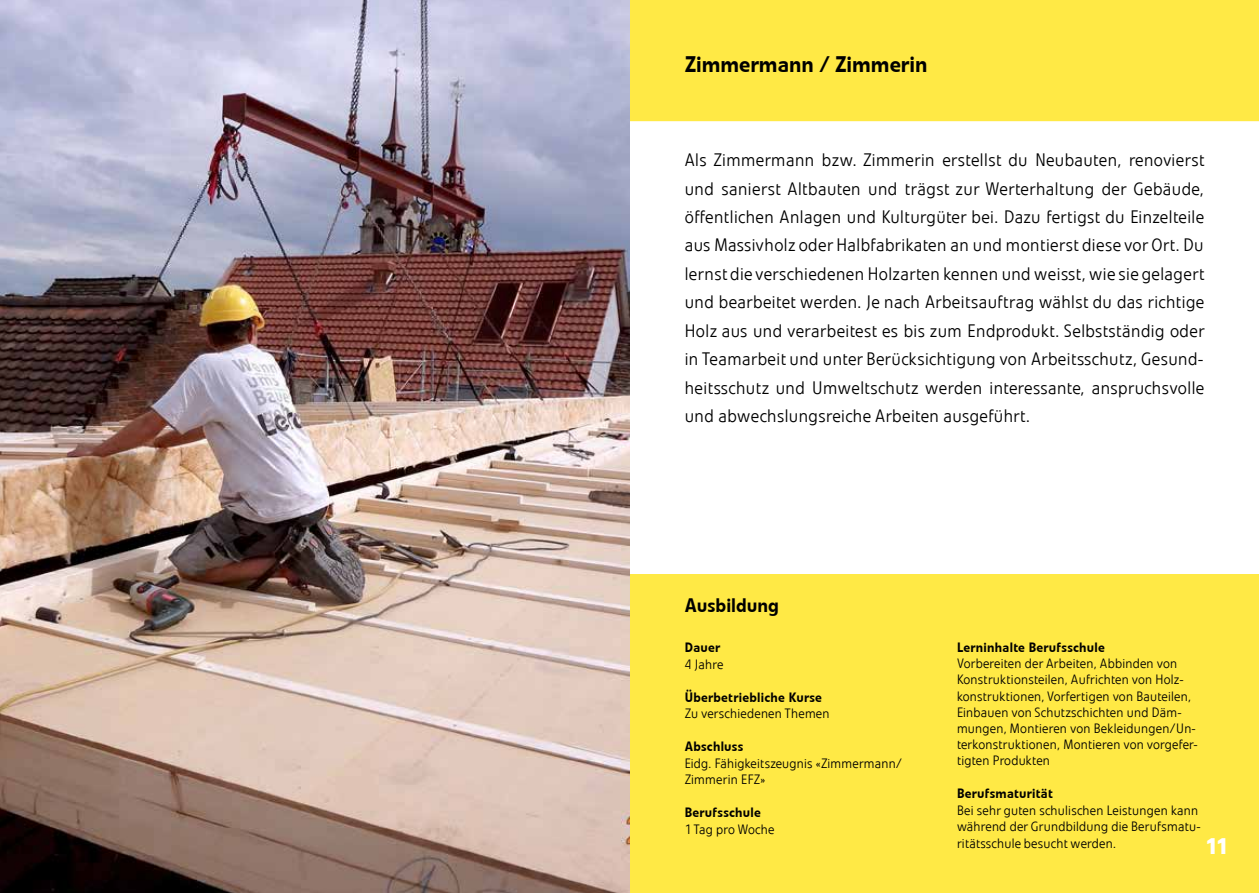
<style>
.page{position:relative;width:1259px;height:893px;background:#fff}
.page>*{position:absolute;margin:0;border:0;box-sizing:border-box;transform-origin:0 0}
.t1{font:500 22.5px "Evo BQ";color:#000}
.t2{font:700 22.5px "Evo BQ";color:#fff}
.t3{font:500 19.5px "Evo BQ";color:#000}
.t4{font:300 18px/28.5px "Evo BQ";letter-spacing:.025em;color:#000;text-align:justify}
.t5{font:300 13.5px/16.2px "Evo BQ";letter-spacing:.02em;color:#000}
.t6{font:500 13.5px "Evo BQ";letter-spacing:.02em;color:#000}
</style>
<div class="page">
<div style="left:629px;top:0;width:630px;height:121px;background:#ffe945"></div>
<div style="left:629px;top:574px;width:630px;height:319px;background:#ffe945"></div>
<img style="left:0;top:0;width:629px;height:893px">
<p class="t1" style="left:685px;top:51px;width:244px">Zimmermann / Zimmerin</p>
<p class="t4" style="left:685px;top:146px;width:521px">Als Zimmermann bzw. Zimmerin erstellst du Neubauten, renovierst und sanierst Altbauten und trägst zur Werterhaltung der Gebäude, öffentlichen Anlagen und Kulturgüter bei. Dazu fertigst du Einzelteile aus Massivholz oder Halbfabrikaten an und montierst diese vor Ort. Du lernst die verschiedenen Holzarten kennen und weisst, wie sie gelagert und bearbeitet werden. Je nach Arbeitsauftrag wählst du das richtige Holz aus und verarbeitest es bis zum Endprodukt. Selbstständig oder in Teamarbeit und unter Berücksichtigung von Arbeitsschutz, Gesund&shy;heitsschutz und Umweltschutz werden interessante, anspruchsvolle und abwechslungsreiche Arbeiten ausgeführt.</p>
<p class="t3" style="left:685px;top:593px;width:96px">Ausbildung</p>
<p class="t6" style="left:685px;top:639px;width:37px">Dauer</p>
<p class="t5" style="left:685px;top:656px;width:40px">4 Jahre</p>
<p class="t6" style="left:685px;top:689px;width:139px">Überbetriebliche Kurse</p>
<p class="t5" style="left:685px;top:705px;width:146px">Zu verschiedenen Themen</p>
<p class="t6" style="left:685px;top:738px;width:60px">Abschluss</p>
<p class="t5" style="left:685px;top:755px;width:219px">Eidg. Fähigkeitszeugnis «Zimmermann/<br>Zimmerin EFZ»</p>
<p class="t6" style="left:685px;top:804px;width:78px">Berufsschule</p>
<p class="t5" style="left:685px;top:821px;width:91px">1 Tag pro Woche</p>
<p class="t6" style="left:957px;top:639px;width:149px">Lerninhalte Berufsschule</p>
<p class="t5" style="left:957px;top:656px;width:242px">Vorbereiten der Arbeiten, Abbinden von Konstruktionsteilen, Aufrichten von Holz&shy;konstruktionen, Vorfertigen von Bauteilen, Einbauen von Schutzschichten und Däm&shy;mungen, Montieren von Bekleidungen/Un&shy;terkonstruktionen, Montieren von vorgefer&shy;tigten Produkten</p>
<p class="t6" style="left:957px;top:785px;width:97px">Berufsmaturität</p>
<p class="t5" style="left:957px;top:802px;width:245px">Bei sehr guten schulischen Leistungen kann während der Grundbildung die Berufsmatu&shy;ritätsschule besucht werden.</p>
<p class="t2" style="left:1205px;top:833px;width:24px">11</p>
</div>
